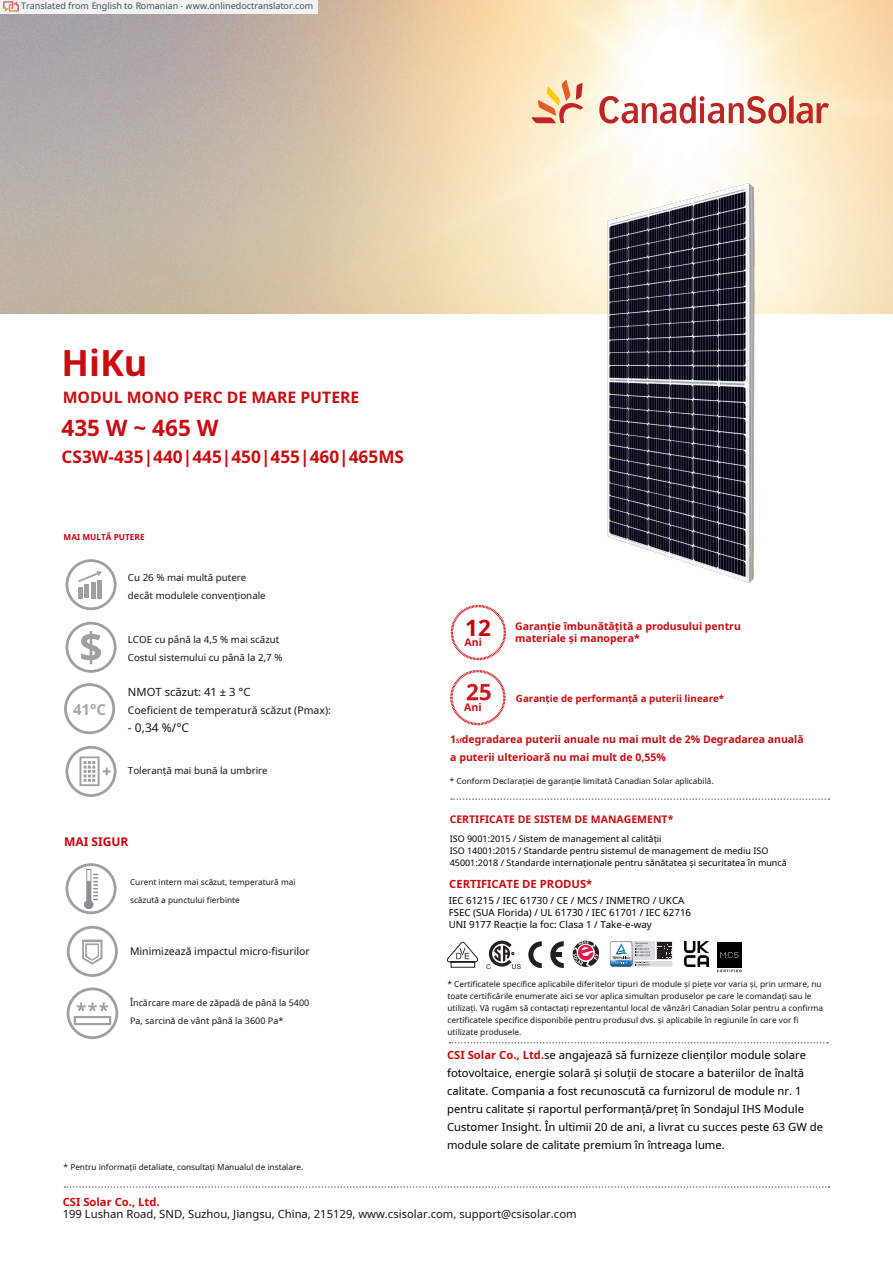
<style>
.page{position:relative;width:893px;height:1263px;background:#fff}
.page>*{position:absolute;margin:0;border:0;box-sizing:border-box;transform-origin:0 0}
.t1{font:700 36px "Noto Sans";color:#ca0b0f}
.t2{font:700 22.5px "Noto Sans";color:#ca0b0f}
.t3{font:700 17.25px "Noto Sans";color:#ca0b0f}
.t4{font:700 15.75px "Noto Sans";color:#ca0b0f}
.t5{font:700 15px "Noto Sans";color:#a8a7a9}
.t6{font:12px "Noto Sans";color:#171615}
.t7{font:700 12px "Noto Sans";color:#c9000e}
.t8{font:11.25px/18px "Noto Sans";color:#000}
.t9{font:11.25px "Noto Sans";color:#171615}
.t10{font:700 11.25px "Noto Sans";color:#ca0b0f}
.t11{font:700 10.5px/18px "Noto Sans";color:#ca0b0f}
.t12{font:10.5px "Noto Sans";color:#171615}
.t13{font:9.75px/18px "Noto Sans";color:#171615}
.t14{font:9.75px/12px "Noto Sans";color:#000}
.t15{font:700 9.75px "Noto Sans";color:#ca0b0f}
.t16{font:9px/12px "Noto Sans";color:#000}
.t17{font:9px/18px "Noto Sans";color:#171615}
.t18{font:9px "Noto Sans";color:rgb(15 43 70/.8)}
.t19{font:8.25px/12px "Noto Sans";color:#171615}
.t20{font:700 8.25px "Noto Sans";color:#c9000e}
.s1{font-size:22.5px;color:#c9000e}
.s2{font-size:6px}
.s3{font-weight:700;color:#ca0b0f}
</style>
<div class="page">
<img style="left:0;top:0;width:893px;height:314px">
<svg style="left:449px;top:1042px;width:379px;height:1px"></svg>
<img style="left:566px;top:144px;width:228px;height:439px">
<div style="left:717px;top:942px;width:25px;height:25px;background:#000"></div>
<svg style="left:720px;top:952px;width:19px;height:6px"></svg>
<svg style="left:717px;top:969px;width:25px;height:3px"></svg>
<svg style="left:451px;top:798px;width:379px;height:2px"></svg>
<svg style="left:66px;top:746px;width:51px;height:51px"></svg>
<svg style="left:66px;top:863px;width:51px;height:51px"></svg>
<img style="left:84px;top:869px;width:14px;height:39px">
<svg style="left:67px;top:926px;width:51px;height:51px"></svg>
<svg style="left:66px;top:622px;width:51px;height:51px"></svg>
<svg style="left:67px;top:987px;width:51px;height:52px"></svg>
<svg style="left:66px;top:559px;width:51px;height:51px"></svg>
<svg style="left:64px;top:683px;width:51px;height:51px"></svg>
<svg style="left:64px;top:1186px;width:766px;height:2px"></svg>
<svg style="left:451px;top:605px;width:55px;height:55px"></svg>
<svg style="left:450px;top:670px;width:56px;height:55px"></svg>
<svg style="left:528px;top:941px;width:14px;height:27px"></svg>
<svg style="left:550px;top:941px;width:14px;height:27px"></svg>
<div style="left:552px;top:952px;width:9px;height:5px;background:#231f20"></div>
<svg style="left:446px;top:942px;width:32px;height:26px"></svg>
<svg style="left:486px;top:940px;width:35px;height:29px"></svg>
<svg style="left:573px;top:941px;width:26px;height:26px"></svg>
<svg style="left:610px;top:941px;width:63px;height:26px"></svg>
<img style="left:684px;top:942px;width:25px;height:25px">
<svg style="left:531px;top:80px;width:52px;height:43px;background:#f0bf99"></svg>
<svg style="left:599px;top:95px;width:230px;height:29px"></svg>
<div style="left:0;top:0;width:318px;height:14px;background:#f2f2f2"></div>
<img style="left:4px;top:1px;width:15px;height:14px">
<p class="t18" style="left:21px;top:-1px;width:294px">Translated from English to Romanian - www.onlinedoctranslator.com</p>
<h1 class="t1" style="left:62px;top:338px;width:88px">HiKu</h1>
<h3 class="t4" style="left:63px;top:386px;width:298px">MODUL MONO PERC DE MARE PUTERE</h3>
<h2 class="t2" style="left:62px;top:412px;width:159px">435 W ~ 465 W</h2>
<h3 class="t3" style="left:62px;top:445px;width:344px">CS3W-435|440|445|450|455|460|465MS</h3>
<p class="t20" style="left:64px;top:531px;width:82px">MAI MULTĂ PUTERE</p>
<p class="t13" style="left:128px;top:568px;width:139px">Cu 26 % mai multă putere decât modulele convenționale</p>
<p class="t11" style="left:465px;top:617px;width:277px"><span class="s1">12</span> Garanție îmbunătățită a produsului pentru</p>
<p class="t13" style="left:128px;top:631px;width:153px">LCOE cu până la 4,5 % mai scăzut</p>
<p class="t11" style="left:515px;top:629px;width:126px">materiale și manopera*</p>
<p class="t13" style="left:128px;top:649px;width:156px">Costul sistemului cu până la 2,7 %</p>
<p class="t11" style="left:464px;top:632px;width:19px">Ani</p>
<h3 class="t9" style="left:128px;top:684px;width:124px">NMOT scăzut: 41 ± 3 °C</h3>
<p class="t12" style="left:128px;top:703px;width:205px">Coeficient de temperatură scăzut (Pmax):</p>
<h3 class="t6" style="left:128px;top:719px;width:63px">- 0,34 %/°C</h3>
<p class="t15" style="left:516px;top:691px;width:210px">Garanție de performanță a puterii lineare*</p>
<h3 class="t5" style="left:73px;top:699px;width:35px">41°C</h3>
<p class="t11" style="left:464px;top:698px;width:19px">Ani</p>
<p class="t11" style="left:450px;top:730px;width:355px">1<span class="s2">Sf</span>degradarea puterii anuale nu mai mult de 2% Degradarea anuală a puterii ulterioară nu mai mult de 0,55%</p>
<p class="t13" style="left:128px;top:761px;width:141px">Toleranță mai bună la umbrire</p>
<p class="t19" style="left:450px;top:775px;width:265px">* Conform Declarației de garanție limitată Canadian Solar aplicabilă.</p>
<p class="t11" style="left:450px;top:810px;width:225px">CERTIFICATE DE SISTEM DE MANAGEMENT*</p>
<h3 class="t7" style="left:64px;top:833px;width:66px">MAI SIGUR</h3>
<p class="t16" style="left:450px;top:832px;width:339px">ISO 9001:2015 / Sistem de management al calității<br>ISO 14001:2015 / Standarde pentru sistemul de management de mediu ISO<br>45001:2018 / Standarde internaționale pentru sănătatea și securitatea în muncă</p>
<p class="t19" style="left:130px;top:873px;width:167px;line-height:18px">Curent intern mai scăzut, temperatură mai scăzută a punctului fierbinte</p>
<h3 class="t10" style="left:449px;top:876px;width:145px">CERTIFICATE DE PRODUS*</h3>
<p class="t14" style="left:449px;top:894px;width:244px">IEC 61215 / IEC 61730 / CE / MCS / INMETRO / UKCA<br>FSEC (SUA Florida) / UL 61730 / IEC 61701 / IEC 62716<br>UNI 9177 Reacție la foc: Clasa 1 / Take-e-way</p>
<p class="t12" style="left:130px;top:943px;width:181px">Minimizează impactul micro-fisurilor</p>
<p class="t17" style="left:130px;top:993px;width:181px">Încărcare mare de zăpadă de până la 5400<br>Pa, sarcină de vânt până la 3600 Pa*</p>
<p class="t19" style="left:447px;top:978px;width:377px">* Certificatele specifice aplicabile diferitelor tipuri de module și piețe vor varia și, prin urmare, nu toate certificările enumerate aici se vor aplica simultan produselor pe care le comandați sau le utilizați. Vă rugăm să contactați reprezentantul local de vânzări Canadian Solar pentru a confirma certificatele specifice disponibile pentru produsul dvs. și aplicabile în regiunile în care vor fi utilizate produsele.</p>
<p class="t8" style="left:447px;top:1046px;width:377px"><span class="s3">CSI Solar Co., Ltd.</span>se angajează să furnizeze clienților module solare fotovoltaice, energie solară și soluții de stocare a bateriilor de înaltă calitate. Compania a fost recunoscută ca furnizorul de module nr. 1 pentru calitate și raportul performanță/preț în Sondajul IHS Module Customer Insight. În ultimii 20 de ani, a livrat cu succes peste 63 GW de module solare de calitate premium în întreaga lume.</p>
<p class="t19" style="left:64px;top:1161px;width:241px">* Pentru informații detaliate, consultați Manualul de instalare.</p>
<h3 class="t10" style="left:63px;top:1193px;width:99px">CSI Solar Co., Ltd.</h3>
<h3 class="t9" style="left:63px;top:1205px;width:515px">199 Lushan Road, SND, Suzhou, Jiangsu, China, 215129, www.csisolar.com, support@csisolar.com</h3>
</div>
